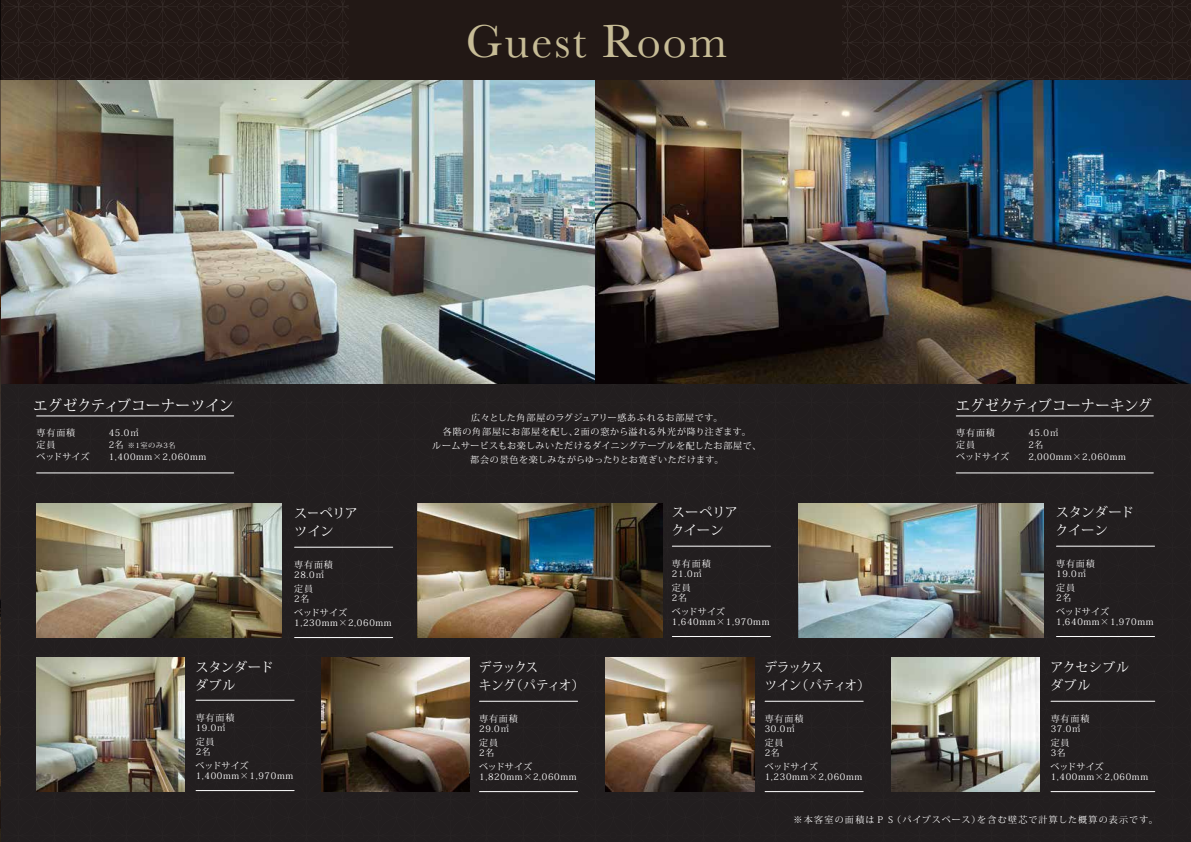
<style>
.page{position:relative;width:1191px;height:842px;background:#221e1f}
.page>*{position:absolute;margin:0;border:0;box-sizing:border-box;transform-origin:0 0}
.t1{font:48px "Baskerville";letter-spacing:.04em;color:#c7bc96}
.t2{font:15px "Koz Min Pro";letter-spacing:.02em;color:#fff;scale:.94 1}
.t3{font:15px "Koz Min Pro";letter-spacing:.02em;color:#fff;scale:.92 1}
.t4{font:13px/18px "Koz Min Pro";letter-spacing:-.06em;color:#fff;scale:.93 1}
.t5{font:13px/18px "Koz Min Pro";color:#fff}
.t6{font:13px/18px "Koz Min Pro";letter-spacing:.02em;color:#fff}
.t7{font:13px/18px "Koz Min Pro";letter-spacing:.04em;color:#fff}
.t8{font:9px/14px "Koz Min Pro";letter-spacing:.075em;color:#fff}
.t9{font:9px "Koz Min Pro";letter-spacing:.14em;color:#fff}
.t10{font:9px/12px "Koz Min Pro";letter-spacing:.03em;color:#fff}
.t11{font:7.2px "Koz Min Pro";letter-spacing:.075em;color:#fff}
.s1{font-size:9px}
</style>
<div class="page">
<img style="left:1px;top:80px;width:1190px;height:303px">
<div style="left:0;top:0;width:1191px;height:80px;background:#221815"></div>
<hr style="left:0;top:841px;width:1191px;height:1px;background:#bfbfbf">
<hr style="left:0;top:0;width:1px;height:842px;background:#221815">
<img style="left:798px;top:503px;width:245px;height:135px">
<img style="left:37px;top:503px;width:244px;height:135px">
<img style="left:417px;top:503px;width:245px;height:135px">
<img style="left:321px;top:657px;width:148px;height:135px">
<img style="left:37px;top:658px;width:148px;height:134px">
<img style="left:605px;top:657px;width:149px;height:135px">
<img style="left:891px;top:657px;width:149px;height:135px">
<hr style="left:37px;top:416px;width:197px;height:1px;background:#fff">
<hr style="left:37px;top:473px;width:197px;height:1px;background:#fff">
<hr style="left:956px;top:416px;width:197px;height:1px;background:#fff">
<hr style="left:956px;top:473px;width:197px;height:1px;background:#fff">
<hr style="left:1056px;top:546px;width:98px;height:1px;background:#fff">
<hr style="left:1056px;top:636px;width:98px;height:1px;background:#fff">
<hr style="left:294px;top:547px;width:99px;height:1px;background:#fff">
<hr style="left:294px;top:637px;width:99px;height:1px;background:#fff">
<hr style="left:672px;top:546px;width:98px;height:1px;background:#fff">
<hr style="left:672px;top:636px;width:98px;height:1px;background:#fff">
<hr style="left:479px;top:701px;width:98px;height:1px;background:#fff">
<hr style="left:479px;top:791px;width:98px;height:1px;background:#fff">
<hr style="left:196px;top:700px;width:98px;height:1px;background:#fff">
<hr style="left:196px;top:790px;width:98px;height:1px;background:#fff">
<hr style="left:765px;top:701px;width:98px;height:1px;background:#fff">
<hr style="left:765px;top:791px;width:98px;height:1px;background:#fff">
<hr style="left:1051px;top:701px;width:103px;height:1px;background:#fff">
<hr style="left:1051px;top:791px;width:103px;height:1px;background:#fff">
<h1 class="t1" style="left:466px;top:11px;width:263px">Guest Room</h1>
<h2 class="t2" style="left:33px;top:395px;width:214px">エグゼクティブコーナーツイン</h2>
<h2 class="t3" style="left:956px;top:395px;width:214px">エグゼクティブコーナーキング</h2>
<p class="t10" style="left:36px;top:427px;width:55px">専有面積<br>定員<br>ベッドサイズ</p>
<p class="t8" style="left:109px;top:426px;width:32px">45.0㎡</p>
<p class="t8" style="left:432px;top:410px;width:330px;text-align:center">広々とした角部屋のラグジュアリー感あふれるお部屋です。<br>各階の角部屋にお部屋を配し、2面の窓から溢れる外光が降り注ぎます。<br>ルームサービスもお楽しみいただけるダイニングテーブルを配したお部屋で、都会の景色を楽しみながらゆったりとお寛ぎいただけます。</p>
<p class="t10" style="left:956px;top:427px;width:55px">専有面積<br>定員<br>ベッドサイズ</p>
<p class="t8" style="left:1028px;top:427px;width:99px;line-height:12px">45.0㎡<br>2名<br>2,000mm×2,060mm</p>
<p class="t11" style="left:109px;top:441px;width:68px"><span class="s1">2名</span> ※1室のみ3名</p>
<p class="t8" style="left:109px;top:450px;width:99px">1,400mm×2,060mm</p>
<h3 class="t5" style="left:294px;top:504px;width:65px">スーペリアツイン</h3>
<p class="t8" style="left:294px;top:557px;width:40px">専有面積</p>
<p class="t8" style="left:294px;top:581px;width:20px">定員</p>
<p class="t8" style="left:294px;top:605px;width:55px">ベッドサイズ</p>
<p class="t8" style="left:294px;top:567px;width:32px">28.0㎡</p>
<p class="t8" style="left:294px;top:591px;width:17px">2名</p>
<p class="t8" style="left:294px;top:615px;width:99px">1,230mm×2,060mm</p>
<h3 class="t5" style="left:195px;top:658px;width:80px">スタンダードダブル</h3>
<p class="t8" style="left:196px;top:710px;width:40px">専有面積</p>
<p class="t8" style="left:196px;top:734px;width:20px">定員</p>
<p class="t8" style="left:196px;top:758px;width:55px">ベッドサイズ</p>
<p class="t8" style="left:196px;top:720px;width:32px">19.0㎡</p>
<p class="t8" style="left:196px;top:744px;width:17px">2名</p>
<p class="t8" style="left:196px;top:768px;width:99px">1,400mm×1,970mm</p>
<h3 class="t4" style="left:479px;top:658px;width:114px">デラックス<br>キング（パティオ）</h3>
<p class="t8" style="left:479px;top:711px;width:40px">専有面積</p>
<p class="t8" style="left:479px;top:735px;width:20px">定員</p>
<p class="t8" style="left:479px;top:759px;width:55px">ベッドサイズ</p>
<p class="t8" style="left:479px;top:721px;width:32px">29.0㎡</p>
<p class="t8" style="left:479px;top:745px;width:17px">2名</p>
<p class="t8" style="left:479px;top:769px;width:99px">1,820mm×2,060mm</p>
<h3 class="t6" style="left:671px;top:503px;width:68px">スーペリアクイーン</h3>
<p class="t8" style="left:672px;top:556px;width:40px">専有面積</p>
<p class="t8" style="left:672px;top:580px;width:20px">定員</p>
<p class="t8" style="left:672px;top:604px;width:55px">ベッドサイズ</p>
<p class="t8" style="left:672px;top:566px;width:32px">21.0㎡</p>
<p class="t8" style="left:672px;top:590px;width:17px">2名</p>
<p class="t8" style="left:672px;top:614px;width:99px">1,640mm×1,970mm</p>
<h3 class="t4" style="left:764px;top:658px;width:114px">デラックス<br>ツイン（パティオ）</h3>
<p class="t8" style="left:764px;top:711px;width:40px">専有面積</p>
<p class="t8" style="left:764px;top:735px;width:20px">定員</p>
<p class="t8" style="left:764px;top:759px;width:55px">ベッドサイズ</p>
<p class="t8" style="left:764px;top:721px;width:32px">30.0㎡</p>
<p class="t8" style="left:764px;top:745px;width:17px">2名</p>
<p class="t8" style="left:764px;top:769px;width:99px">1,230mm×2,060mm</p>
<h3 class="t5" style="left:1055px;top:503px;width:80px">スタンダードクイーン</h3>
<p class="t8" style="left:1056px;top:556px;width:40px">専有面積</p>
<p class="t8" style="left:1056px;top:580px;width:20px">定員</p>
<p class="t8" style="left:1056px;top:604px;width:55px">ベッドサイズ</p>
<p class="t8" style="left:1056px;top:566px;width:32px">19.0㎡</p>
<p class="t8" style="left:1056px;top:590px;width:17px">2名</p>
<p class="t8" style="left:1056px;top:614px;width:99px">1,640mm×1,970mm</p>
<h3 class="t7" style="left:1050px;top:658px;width:80px">アクセシブルダブル</h3>
<p class="t8" style="left:1050px;top:711px;width:40px">専有面積</p>
<p class="t8" style="left:1050px;top:735px;width:20px">定員</p>
<p class="t8" style="left:1050px;top:759px;width:55px">ベッドサイズ</p>
<p class="t8" style="left:1050px;top:721px;width:32px">37.0㎡</p>
<p class="t8" style="left:1050px;top:745px;width:17px">3名</p>
<p class="t8" style="left:1050px;top:769px;width:99px">1,400mm×2,060mm</p>
<p class="t9" style="left:793px;top:813px;width:366px">※本客室の面積はＰＳ（パイプスペース）を含む壁芯で計算した概算の表示です。</p>
</div>
